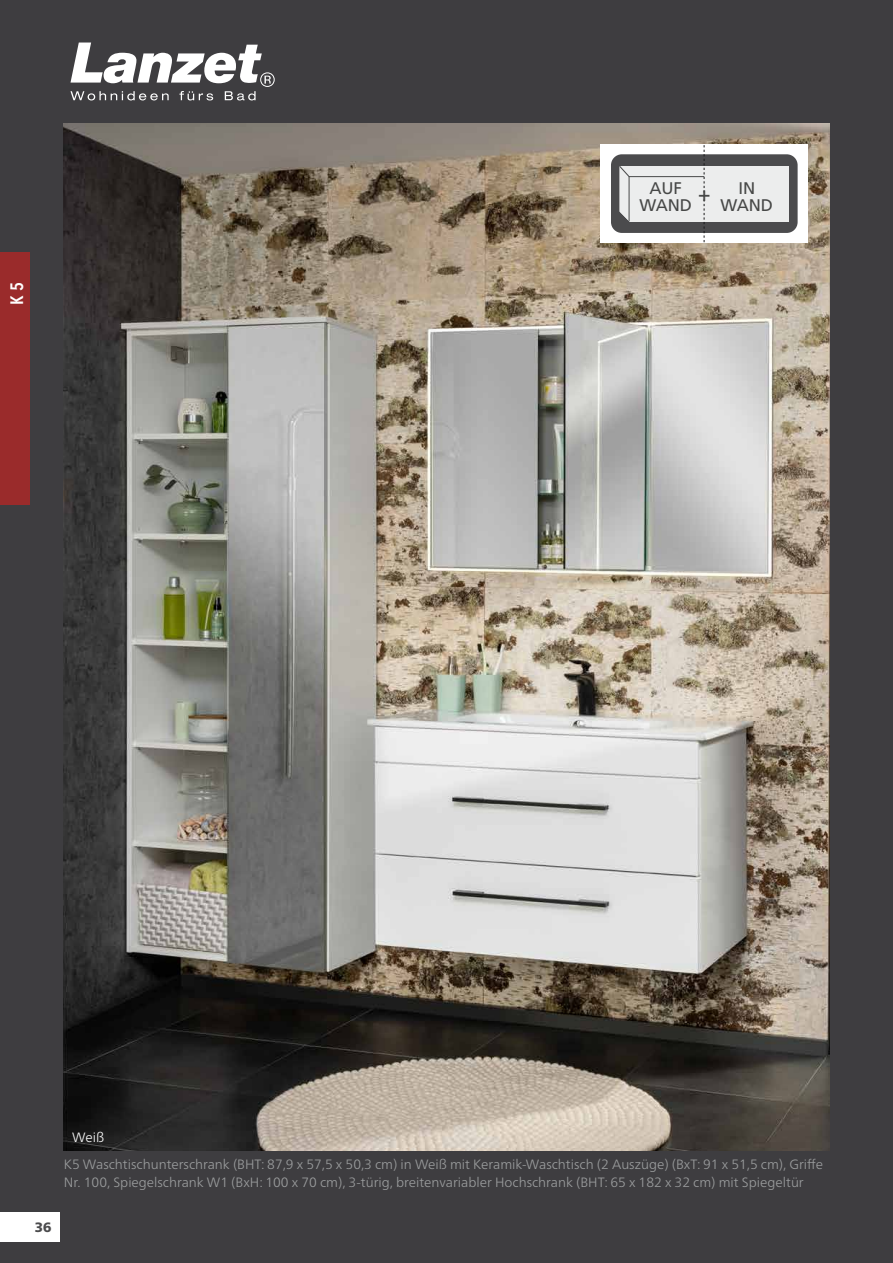
<style>
.page{position:relative;width:893px;height:1263px;background:#3e3d40}
.page>*{position:absolute;margin:0;border:0;box-sizing:border-box;transform-origin:0 0}
.t1{font:20.7px "Frutiger LT";color:#474847}
.t2{font:600 18px "Avenir Next Condensed";color:#fff}
.t3{font:16.8px/16.8px "Frutiger LT";letter-spacing:-.01em;color:#474847;text-align:center}
.t4{font:300 13.5px/18px "Frutiger Neue LTW1 G";color:#9c9e9f}
.t5{font:300 13.5px "Frutiger Neue LTW1 G";color:#fff}
.t6{font:900 13.5px "Frutiger Neue LTW1 G";color:#4b4b4d}
</style>
<div class="page">
<img style="left:64px;top:123px;width:765px;height:1028px">
<div style="left:601px;top:145px;width:207px;height:98px;background:#fff"></div>
<div style="left:611px;top:154px;width:187px;height:79px;background:#4b4b4d;border-radius:11px"></div>
<div style="left:704px;top:166px;width:85px;height:55px;background:#eceded"></div>
<svg style="left:618px;top:145px;width:87px;height:98px"></svg>
<hr style="left:629px;top:177px;width:1px;height:44px;background:#474848">
<div style="left:0;top:1212px;width:60px;height:30px;background:#fff"></div>
<div style="left:0;top:253px;width:30px;height:252px;background:#9a2b2b"></div>
<svg style="left:70px;top:43px;width:205px;height:57px"></svg>
<h2 class="t2" style="left:6px;top:305px;width:24px;rotate:-90deg">K5</h2>
<p class="t3" style="left:639px;top:180px;width:54px">AUF<br>WAND</p>
<h1 class="t1" style="left:698px;top:181px;width:14px">+</h1>
<p class="t3" style="left:721px;top:180px;width:54px">IN<br>WAND</p>
<p class="t6" style="left:35px;top:1219px;width:18px">36</p>
<p class="t5" style="left:72px;top:1129px;width:33px">Weiß</p>
<p class="t4" style="left:64px;top:1156px;width:761px">K5 Waschtischunterschrank (BHT: 87,9 x 57,5 x 50,3 cm) in Weiß mit Keramik-Waschtisch (2 Auszüge) (BxT: 91 x 51,5 cm), Griffe<br>Nr. 100, Spiegelschrank W1 (BxH: 100 x 70 cm), 3-türig, breitenvariabler Hochschrank (BHT: 65 x 182 x 32 cm) mit Spiegeltür</p>
</div>
